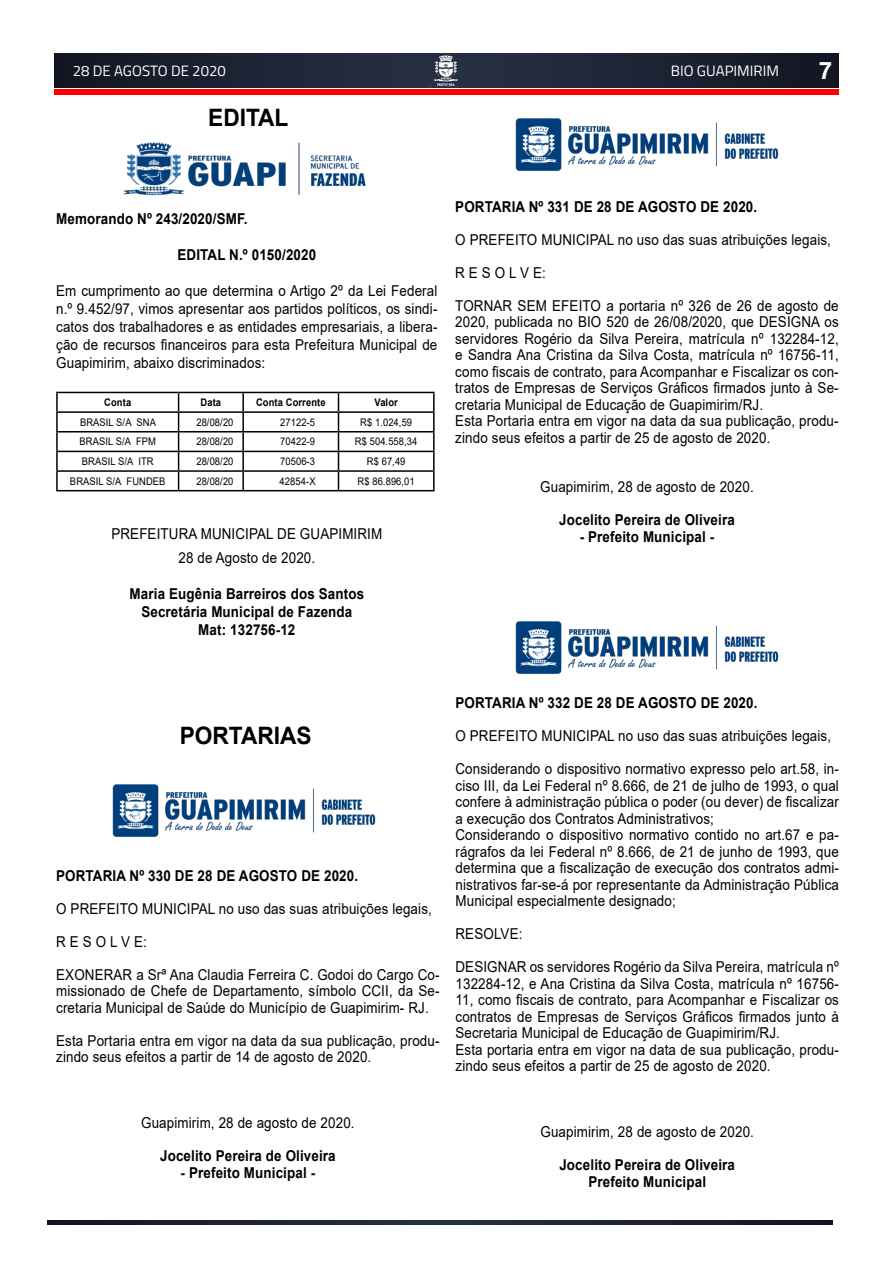
<style>
.page{position:relative;width:893px;height:1263px;background:#fff}
.page>*{position:absolute;margin:0;border:0;box-sizing:border-box;transform-origin:0 0}
.t1{font:700 24px "Arial";color:#000;scale:.95 1}
.t2{font:700 24px "Helvetica Neue LT Com";color:#fff}
.t3{font:15px/16.5px "Arial";letter-spacing:.01em;color:#000;scale:.89 1}
.t4{font:700 15px/18px "Arial";letter-spacing:.01em;color:#000;text-align:center;scale:.89 1}
.t5{font:15px "Titillium";color:#fff}
.t6{font:10.5px "Arial";letter-spacing:.01em;color:#000;scale:.89 1}
.t7{font:700 10.5px "Arial";letter-spacing:.01em;color:#000;scale:.89 1}
</style>
<div class="page">
<svg style="left:54px;top:53px;width:785px;height:34px;background:#1c2232"></svg>
<img style="left:425px;top:55px;width:43px;height:31px">
<div style="left:54px;top:89px;width:785px;height:6px;background:#f00"></div>
<svg style="left:47px;top:1220px;width:785px;height:5px;background:#1d2333"></svg>
<img style="left:123px;top:143px;width:243px;height:52px">
<hr style="left:56px;top:392px;width:123px;height:1px;background:#000">
<hr style="left:179px;top:392px;width:64px;height:1px;background:#000">
<hr style="left:243px;top:392px;width:95px;height:1px;background:#000">
<hr style="left:338px;top:392px;width:97px;height:1px;background:#000">
<hr style="left:56px;top:411px;width:123px;height:2px;background:#000">
<hr style="left:179px;top:411px;width:64px;height:2px;background:#000">
<hr style="left:243px;top:411px;width:95px;height:2px;background:#000">
<hr style="left:338px;top:411px;width:97px;height:2px;background:#000">
<hr style="left:56px;top:431px;width:123px;height:1px;background:#000">
<hr style="left:179px;top:431px;width:64px;height:1px;background:#000">
<hr style="left:243px;top:431px;width:95px;height:1px;background:#000">
<hr style="left:338px;top:431px;width:97px;height:1px;background:#000">
<hr style="left:56px;top:451px;width:123px;height:1px;background:#000">
<hr style="left:179px;top:451px;width:64px;height:1px;background:#000">
<hr style="left:243px;top:451px;width:95px;height:1px;background:#000">
<hr style="left:338px;top:451px;width:97px;height:1px;background:#000">
<hr style="left:56px;top:470px;width:123px;height:2px;background:#000">
<svg style="left:56px;top:393px;width:2px;height:97px"></svg>
<hr style="left:179px;top:470px;width:64px;height:2px;background:#000">
<svg style="left:178px;top:393px;width:1px;height:97px"></svg>
<hr style="left:243px;top:470px;width:95px;height:2px;background:#000">
<svg style="left:242px;top:393px;width:2px;height:97px"></svg>
<hr style="left:338px;top:470px;width:97px;height:2px;background:#000">
<svg style="left:338px;top:393px;width:1px;height:97px"></svg>
<svg style="left:433px;top:393px;width:2px;height:97px"></svg>
<hr style="left:56px;top:490px;width:123px;height:1px;background:#000">
<hr style="left:179px;top:490px;width:64px;height:1px;background:#000">
<hr style="left:243px;top:490px;width:95px;height:1px;background:#000">
<hr style="left:338px;top:490px;width:97px;height:1px;background:#000">
<img style="left:515px;top:118px;width:264px;height:53px">
<img style="left:112px;top:784px;width:264px;height:53px">
<img style="left:515px;top:621px;width:264px;height:53px">
<p class="t5" style="left:73px;top:60px;width:155px">28 DE AGOSTO DE 2020</p>
<p class="t5" style="left:671px;top:60px;width:110px">BIO GUAPIMIRIM</p>
<h1 class="t2" style="left:819px;top:55px;width:15px">7</h1>
<h1 class="t1" style="left:208px;top:101px;width:86px">EDITAL</h1>
<p class="t4" style="left:56px;top:210px;width:217px">Memorando Nº 243/2020/SMF.</p>
<p class="t4" style="left:177px;top:246px;width:157px">EDITAL N.º 0150/2020</p>
<p class="t3" style="left:56px;top:281px;width:430px;line-height:18px;text-align:justify">Em cumprimento ao que determina o Artigo 2º da Lei Federal n.º 9.452/97, vimos apresentar aos partidos políticos, os sindi&shy;catos dos trabalhadores e as entidades empresariais, a libera&shy;ção de recursos financeiros para esta Prefeitura Municipal de Guapimirim, abaixo discriminados:</p>
<p class="t7" style="left:104px;top:395px;width:32px">Conta</p>
<p class="t7" style="left:201px;top:395px;width:25px">Data</p>
<p class="t7" style="left:256px;top:395px;width:80px">Conta Corrente</p>
<p class="t7" style="left:374px;top:395px;width:28px">Valor</p>
<p class="t6" style="left:80px;top:415px;width:87px">BRASIL S/A SNA</p>
<p class="t6" style="left:196px;top:415px;width:43px">28/08/20</p>
<p class="t6" style="left:280px;top:415px;width:41px">27122-5</p>
<p class="t6" style="left:360px;top:415px;width:60px">R$ 1.024,59</p>
<p class="t6" style="left:79px;top:434px;width:87px">BRASIL S/A FPM</p>
<p class="t6" style="left:196px;top:434px;width:43px">28/08/20</p>
<p class="t6" style="left:280px;top:434px;width:41px">70422-9</p>
<p class="t6" style="left:355px;top:434px;width:72px">R$ 504.558,34</p>
<p class="t6" style="left:82px;top:454px;width:82px">BRASIL S/A ITR</p>
<p class="t6" style="left:196px;top:454px;width:43px">28/08/20</p>
<p class="t6" style="left:280px;top:454px;width:41px">70506-3</p>
<p class="t6" style="left:367px;top:454px;width:45px">R$ 67,49</p>
<p class="t6" style="left:70px;top:474px;width:109px">BRASIL S/A FUNDEB</p>
<p class="t6" style="left:196px;top:474px;width:43px">28/08/20</p>
<p class="t6" style="left:280px;top:474px;width:42px">42854-X</p>
<p class="t6" style="left:357px;top:474px;width:66px">R$ 86.896,01</p>
<p class="t3" style="left:111px;top:522px;width:306px;line-height:24px;text-align:center">PREFEITURA MUNICIPAL DE GUAPIMIRIM<br>28 de Agosto de 2020.</p>
<p class="t4" style="left:130px;top:585px;width:265px">Maria Eugênia Barreiros dos Santos<br>Secretária Municipal de Fazenda<br>Mat: 132756-12</p>
<p class="t4" style="left:455px;top:197px;width:341px">PORTARIA Nº 331 DE 28 DE AGOSTO DE 2020.</p>
<p class="t3" style="left:455px;top:231px;width:424px">O PREFEITO MUNICIPAL no uso das suas atribuições legais,</p>
<p class="t3" style="left:455px;top:264px;width:103px">R E S O L V E:</p>
<p class="t3" style="left:455px;top:297px;width:432px">TORNAR SEM EFEITO a portaria nº 326 de 26 de agosto de 2020, publicada no BIO 520 de 26/08/2020, que DESIGNA os servidores Rogério da Silva Pereira, matrícula nº 132284-12, e Sandra Ana Cristina da Silva Costa, matrícula nº 16756-11, como fiscais de contrato, para Acompanhar e Fiscalizar os con&shy;tratos de Empresas de Serviços Gráficos firmados junto à Se&shy;cretaria Municipal de Educação de Guapimirim/RJ.<br>Esta Portaria entra em vigor na data da sua publicação, produ&shy;zindo seus efeitos a partir de 25 de agosto de 2020.</p>
<p class="t3" style="left:540px;top:478px;width:241px">Guapimirim, 28 de agosto de 2020.</p>
<p class="t4" style="left:559px;top:511px;width:199px">Jocelito Pereira de Oliveira</p>
<p class="t4" style="left:580px;top:527px;width:153px">- Prefeito Municipal -</p>
<h1 class="t1" style="left:180px;top:719px;width:140px">PORTARIAS</h1>
<p class="t4" style="left:56px;top:867px;width:341px">PORTARIA Nº 330 DE 28 DE AGOSTO DE 2020.</p>
<p class="t3" style="left:56px;top:900px;width:424px">O PREFEITO MUNICIPAL no uso das suas atribuições legais,</p>
<p class="t3" style="left:56px;top:933px;width:103px">R E S O L V E:</p>
<p class="t3" style="left:56px;top:966px;width:432px;text-align:justify">EXONERAR a Srª Ana Claudia Ferreira C. Godoi do Cargo Co&shy;missionado de Chefe de Departamento, símbolo CCII, da Se&shy;cretaria Municipal de Saúde do Município de Guapimirim- RJ.</p>
<p class="t3" style="left:56px;top:1032px;width:432px">Esta Portaria entra em vigor na data da sua publicação, produ&shy;zindo seus efeitos a partir de 14 de agosto de 2020.</p>
<p class="t4" style="left:455px;top:694px;width:341px">PORTARIA Nº 332 DE 28 DE AGOSTO DE 2020.</p>
<p class="t3" style="left:455px;top:728px;width:424px">O PREFEITO MUNICIPAL no uso das suas atribuições legais,</p>
<p class="t3" style="left:455px;top:761px;width:432px">Considerando o dispositivo normativo expresso pelo art.58, in&shy;ciso III, da Lei Federal nº 8.666, de 21 de julho de 1993, o qual confere à administração pública o poder (ou dever) de fiscalizar a execução dos Contratos Administrativos;<br>Considerando o dispositivo normativo contido no art.67 e pa&shy;rágrafos da lei Federal nº 8.666, de 21 de junho de 1993, que determina que a fiscalização de execução dos contratos admi&shy;nistrativos far-se-á por representante da Administração Pública Municipal especialmente designado;</p>
<p class="t3" style="left:455px;top:926px;width:77px">RESOLVE:</p>
<p class="t3" style="left:455px;top:959px;width:432px">DESIGNAR os servidores Rogério da Silva Pereira, matrícula nº 132284-12, e Ana Cristina da Silva Costa, matrícula nº 16756- 11, como fiscais de contrato, para Acompanhar e Fiscalizar os contratos de Empresas de Serviços Gráficos firmados junto à Secretaria Municipal de Educação de Guapimirim/RJ.<br>Esta portaria entra em vigor na data de sua publicação, produ&shy;zindo seus efeitos a partir de 25 de agosto de 2020.</p>
<p class="t3" style="left:141px;top:1115px;width:241px">Guapimirim, 28 de agosto de 2020.</p>
<p class="t4" style="left:160px;top:1147px;width:199px">Jocelito Pereira de Oliveira</p>
<p class="t4" style="left:181px;top:1164px;width:153px">- Prefeito Municipal -</p>
<p class="t3" style="left:540px;top:1124px;width:241px">Guapimirim, 28 de agosto de 2020.</p>
<p class="t4" style="left:559px;top:1157px;width:199px;line-height:16.5px">Jocelito Pereira de Oliveira<br>Prefeito Municipal</p>
</div>
